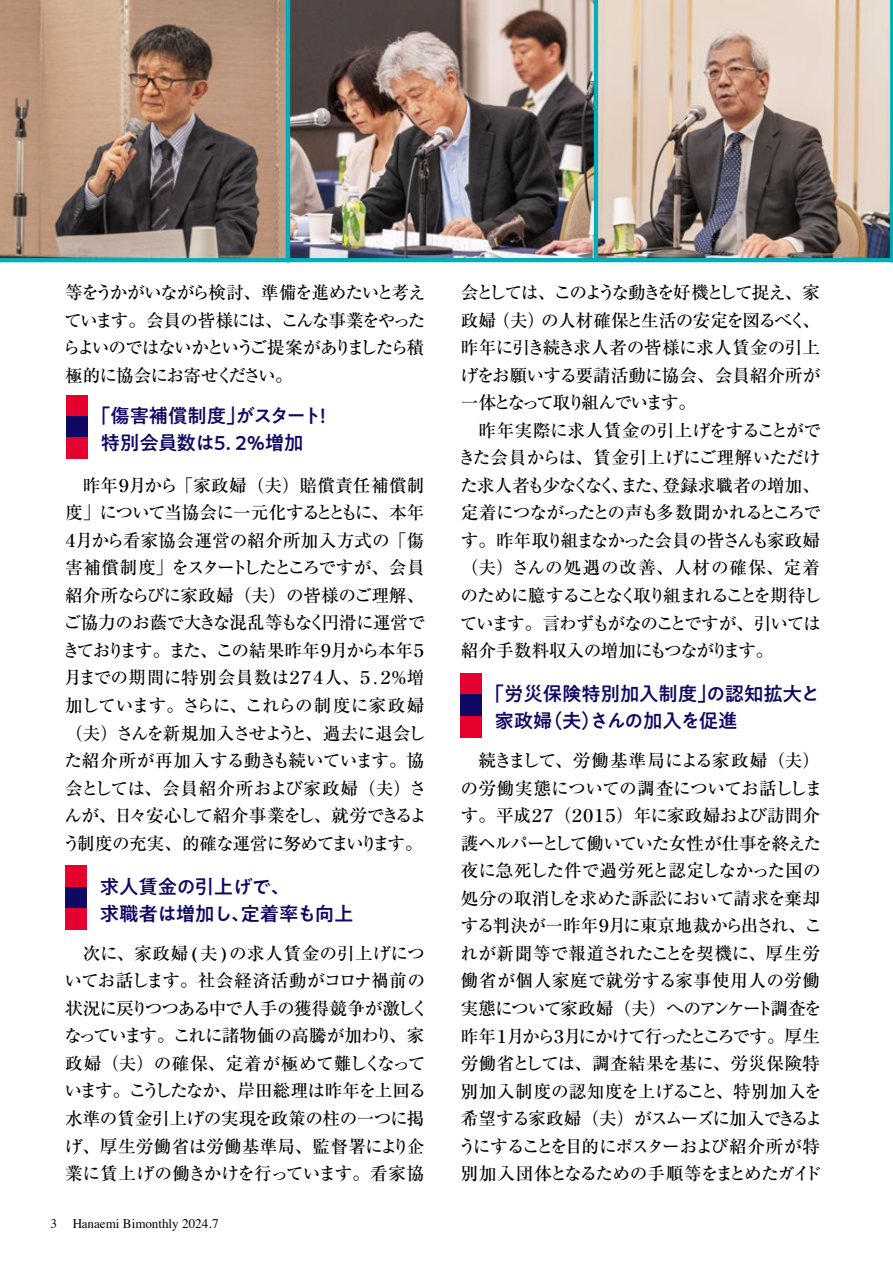
<style>
.page{position:relative;width:893px;height:1263px;background:#fff}
.page>*{position:absolute;margin:0;border:0;box-sizing:border-box;transform-origin:0 0}
.t1{font:500 19.5px/27px "PA1 Gothic Std";letter-spacing:-.01em;color:#100964}
.t2{font:500 17.7px/27.6px "Ryumin Pr 6";letter-spacing:-.04em;color:#000}
.t3{font:13.2px "Times";color:#000}
</style>
<div class="page">
<div style="left:67px;top:395px;width:21px;height:21px;background:#e6002d"></div>
<div style="left:67px;top:416px;width:21px;height:21px;background:#100964"></div>
<div style="left:67px;top:437px;width:21px;height:22px;background:#e6002d"></div>
<div style="left:66px;top:866px;width:21px;height:21px;background:#e6002d"></div>
<div style="left:66px;top:887px;width:21px;height:21px;background:#100964"></div>
<div style="left:66px;top:908px;width:21px;height:21px;background:#e6002d"></div>
<div style="left:460px;top:673px;width:22px;height:22px;background:#e6002d"></div>
<div style="left:460px;top:695px;width:22px;height:21px;background:#100964"></div>
<div style="left:460px;top:716px;width:22px;height:21px;background:#e6002d"></div>
<svg style="left:0;top:0;width:286px;height:262px"></svg>
<img style="left:286px;top:0;width:604px;height:262px">
<svg style="left:890px;top:0;width:3px;height:262px"></svg>
<p class="t2" style="left:63px;top:278px;width:365px;text-align:justify">等をうかがいながら検討、準備を進めたいと考えています。会員の皆様には、こんな事業をやったらよいのではないかというご提案がありましたら積極的に協会にお寄せください。</p>
<p class="t1" style="left:101px;top:404px;width:233px;text-indent:-10px">「傷害補償制度」がスタート！特別会員数は５．２％増加</p>
<p class="t2" style="left:62px;top:470px;width:367px">　昨年９月から「家政婦（夫）賠償責任補償制度」について当協会に一元化するとともに、本年<br>４月から看家協会運営の紹介所加入方式の「傷害補償制度」をスタートしたところですが、会員紹介所ならびに家政婦（夫）の皆様のご理解、ご協力のお蔭で大きな混乱等もなく円滑に運営できております。また、この結果昨年９月から本年５月までの期間に特別会員数は２７４人、５.２％増加しています。さらに、これらの制度に家政婦（夫）さんを新規加入させようと、過去に退会した紹介所が再加入する動きも続いています。協会としては、会員紹介所および家政婦（夫）さんが、日々安心して紹介事業をし、就労できるよう制度の充実、的確な運営に努めてまいります。</p>
<p class="t1" style="left:100px;top:874px;width:255px">求人賃金の引上げで、<br>求職者は増加し、定着率も向上</p>
<p class="t2" style="left:64px;top:938px;width:366px">　次に、家政婦 ( 夫 )の求人賃金の引上げについてお話します。社会経済活動がコロナ禍前の状況に戻りつつある中で人手の獲得競争が激しくなっています。これに諸物価の高騰が加わり、家政婦（夫）の確保、定着が極めて難しくなっています。こうしたなか、岸田総理は昨年を上回る水準の賃金引上げの実現を政策の柱の一つに掲げ、厚生労働省は労働基準局、監督署により企業に賃上げの働きかけを行っています。看家協</p>
<p class="t3" style="left:51px;top:1211px;width:170px">3 Hanaemi Bimonthly 2024.7</p>
<p class="t2" style="left:458px;top:278px;width:365px">会としては、このような動きを好機として捉え、家政婦（夫）の人材確保と生活の安定を図るべく、昨年に引き続き求人者の皆様に求人賃金の引上げをお願いする要請活動に協会、会員紹介所が一体となって取り組んでいます。<br>　昨年実際に求人賃金の引上げをすることができた会員からは、賃金引上げにご理解いただけた求人者も少なくなく、また、登録求職者の増加、定着につながったとの声も多数聞かれるところです。昨年取り組まなかった会員の皆さんも家政婦（夫）さんの処遇の改善、人材の確保、定着のために臆することなく取り組まれることを期待しています。言わずもがなのことですが、引いては紹介手数料収入の増加にもつながります。</p>
<p class="t1" style="left:495px;top:682px;width:327px;text-indent:-10px">「労災保険特別加入制度」の認知拡大と家政婦（夫）さんの加入を促進</p>
<p class="t2" style="left:458px;top:746px;width:366px">　続きまして、労働基準局による家政婦（夫）の労働実態についての調査についてお話しします。平成２７（２０１５）年に家政婦および訪問介護ヘルパーとして働いていた女性が仕事を終えた夜に急死した件で過労死と認定しなかった国の処分の取消しを求めた訴訟において請求を棄却する判決が一昨年９月に東京地裁から出され、これが新聞等で報道されたことを契機に、厚生労働省が個人家庭で就労する家事使用人の労働実態について家政婦（夫）へのアンケート調査を昨年１月から３月にかけて行ったところです。厚生労働省としては、調査結果を基に、労災保険特別加入制度の認知度を上げること、特別加入を希望する家政婦（夫）がスムーズに加入できるようにすることを目的にポスターおよび紹介所が特別加入団体となるための手順等をまとめたガイド</p>
</div>
